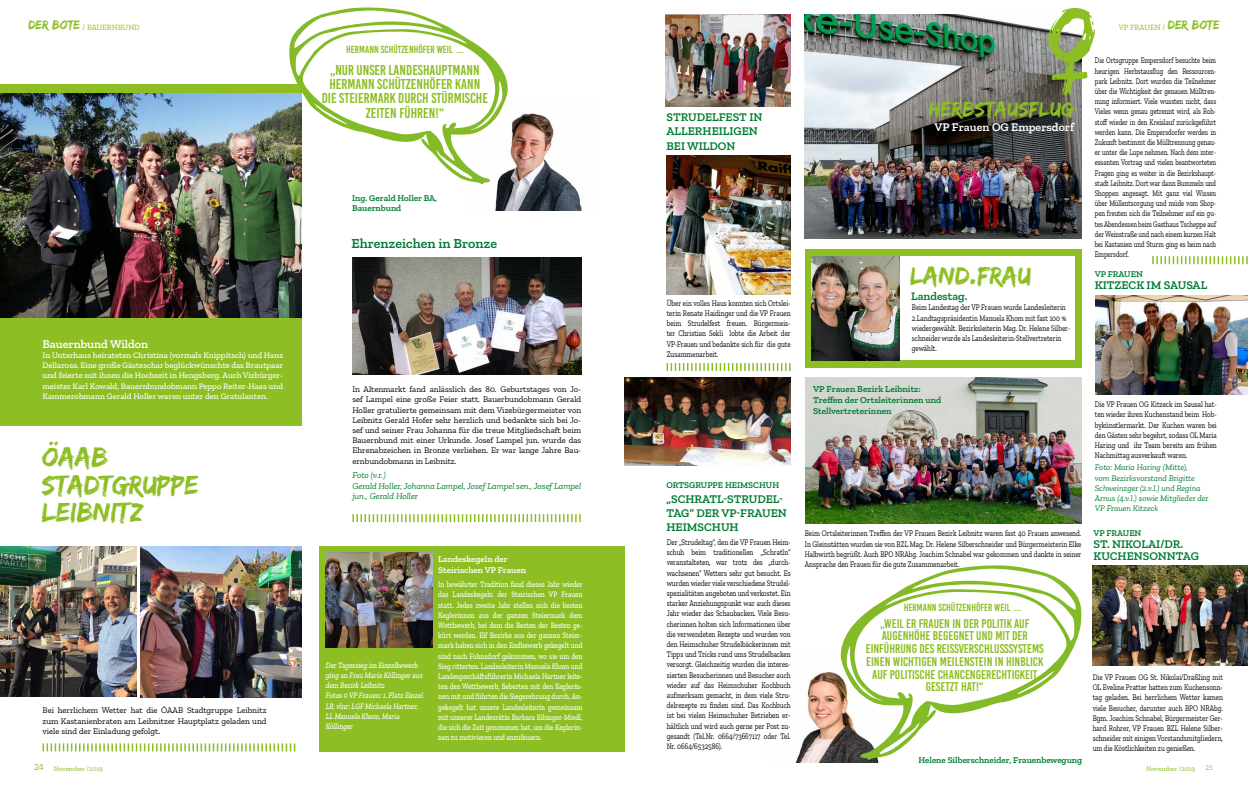
<style>
.page{position:relative;width:1248px;height:794px;background:#fff}
.page>*{position:absolute;margin:0;border:0;box-sizing:border-box;transform-origin:0 0}
.t1{font:27.9px/27.9px "Edo SZ";color:#8dbe23}
.t2{font:25.9px "Edo SZ";color:#8dbe23}
.t3{font:21.5px "Edo SZ";color:#8dbe23}
.t4{font:14.3px/14.3px "Bebas Kai";color:#8dbe23;text-align:center}
.t5{font:600 14px "Zilla Slab";color:#007d32}
.t6{font:13px "Edo SZ";color:#8dbe23}
.t7{font:12.7px/12.7px "Bebas Kai";color:#8dbe23;text-align:center}
.t8{font:600 12px/14.4px "Zilla Slab";color:#007d32}
.t9{font:600 12px "Zilla Slab";color:#fff}
.t10{font:600 11.7px "Zilla Slab";color:#007d32}
.t11{font:10.3px "Bebas Kai";color:#8dbe23}
.t12{font:600 9.2px/10.8px "Zilla Slab";color:#007d32}
.t13{font:600 9px/10px "Zilla Slab";color:#007d32}
.t14{font:italic 9px/10.8px "Zilla Slab";color:#007d32}
.t15{font:600 9px/10.8px "Zilla Slab";color:#fff}
.t16{font:8.5px/10.2px "Zilla Slab";color:#000;text-align:justify;scale:.8 1}
.t17{font:500 8.5px/10.2px "Zilla Slab";color:#fff;text-align:justify;scale:.8 1}
.t18{font:8.5px/10.2px "Zilla Slab";color:#000;text-align:justify;scale:.75 1}
.t19{font:8.5px/10.2px "Zilla Slab";color:#000;text-align:justify}
.t20{font:500 8.5px/10.2px "Zilla Slab";color:#fff;text-align:justify}
.t21{font:italic 8.5px/10.2px "Zilla Slab";color:#007d32}
.t22{font:8px "Zilla Slab";color:#8dbe23}
.t23{font:7px "Zilla Slab";color:#8dbe23}
.s1{font-size:9px}
</style>
<div class="page">
<img style="left:796px;top:672px;width:83px;height:90px">
<img style="left:495px;top:113px;width:87px;height:97px">
<svg style="left:352px;top:514px;width:228px;height:8px"></svg>
<img style="left:353px;top:258px;width:228px;height:117px">
<div style="left:0;top:84px;width:301px;height:342px;background:#8dbe23"></div>
<img style="left:0;top:93px;width:301px;height:224px">
<img style="left:0;top:546px;width:137px;height:150px">
<img style="left:141px;top:546px;width:160px;height:151px">
<img style="left:804px;top:14px;width:277px;height:224px">
<img style="left:666px;top:156px;width:124px;height:138px">
<svg style="left:666px;top:363px;width:124px;height:8px"></svg>
<div style="left:804px;top:249px;width:277px;height:118px;background:#8dbe23"></div>
<div style="left:812px;top:257px;width:262px;height:103px;background:#fff"></div>
<img style="left:811px;top:257px;width:88px;height:103px">
<img style="left:665px;top:15px;width:125px;height:92px">
<img style="left:805px;top:377px;width:276px;height:146px">
<img style="left:624px;top:378px;width:166px;height:88px">
<svg style="left:1152px;top:256px;width:96px;height:8px"></svg>
<img style="left:1095px;top:295px;width:152px;height:100px">
<img style="left:1092px;top:565px;width:155px;height:100px">
<svg style="left:1047px;top:8px;width:47px;height:88px"></svg>
<div style="left:319px;top:546px;width:305px;height:205px;background:#8dbe23"></div>
<img style="left:325px;top:553px;width:107px;height:94px">
<svg style="left:288px;top:7px;width:221px;height:178px"></svg>
<svg style="left:838px;top:565px;width:244px;height:195px"></svg>
<svg style="left:43px;top:743px;width:252px;height:8px"></svg>
<h3 class="t6" style="left:28px;top:17px;width:53px">der bote</h3>
<h3 class="t6" style="left:1167px;top:17px;width:53px">der bote</h3>
<p class="t22" style="left:82px;top:23px;width:59px">/ BAUERNBUND</p>
<p class="t22" style="left:1118px;top:23px;width:48px">VP FRAUEN /</p>
<h3 class="t9" style="left:43px;top:337px;width:107px">Bauernbund Wildon</h3>
<p class="t20" style="left:43px;top:350px;width:242px">In Unterhaus heirateten Christina (vormals Knippitsch) und Hans Dellarosa. Eine große Gästeschar beglückwünschte das Brautpaar und feierte mit ihnen die Hochzeit in Hengsberg. Auch Vizbürger&shy;meister Karl Kowald, Bauernbundobmann Peppo Reiter-Haas und Kammerobmann Gerald Holler waren unter den Gratulanten.</p>
<h1 class="t1" style="left:42px;top:442px;width:158px">ÖAAB<br>Stadtgruppe<br>Leibnitz</h1>
<p class="t19" style="left:43px;top:705px;width:225px">Bei herrlichem Wetter hat die ÖAAB Stadtgruppe Leibnitz zum Kastanienbraten am Leibnitzer Hauptplatz geladen und viele sind der Einladung gefolgt.</p>
<p class="t11" style="left:346px;top:44px;width:119px">HERMANN SCHÜTZENHÖFER WEIL ...</p>
<h3 class="t4" style="left:322px;top:63px;width:168px">„NUR UNSER LANDESHAUPTMANN<br>HERMANN SCHÜTZENHÖFER KANN<br>DIE STEIERMARK DURCH STÜRMISCHE<br>ZEITEN FÜHREN!“</h3>
<p class="t13" style="left:352px;top:193px;width:86px">Ing. Gerald Holler BA,<br>Bauernbund</p>
<h3 class="t5" style="left:351px;top:235px;width:147px">Ehrenzeichen in Bronze</h3>
<p class="t19" style="left:352px;top:384px;width:230px">In Altenmarkt fand anlässlich des 80. Geburtstages von Jo&shy;sef Lampel eine große Feier statt. Bauerbundobmann Gerald Holler gratulierte gemeinsam mit dem Vizebürgermeister von Leibnitz Gerald Hofer sehr herzlich und bedankte sich bei Jo&shy;sef und seiner Frau Johanna für die treue Mitgliedschaft beim Bauernbund mit einer Urkunde. Josef Lampel jun. wurde das Ehrenabzeichen in Bronze verliehen. Er war lange Jahre Bau&shy;ernbundobmann in Leibnitz.</p>
<p class="t14" style="left:352px;top:469px;width:230px">Foto (v.r.)<br>Gerald Holler, Johanna Lampel, Josef Lampel sen., Josef Lampel jun., Gerald Holler</p>
<p class="t17" style="left:325px;top:660px;width:125px;text-align:left">Der Tagessieg im Einzelbewerb ging an Frau Maria Köllinger aus dem Bezirk Leibnitz<br>Fotos © VP Frauen:1.Platz Einzel<br>LB,vlnr:LGF Michaela Hartner,<br>LL Manuela Khom,Maria<br>Köllinger</p>
<p class="t15" style="left:438px;top:554px;width:89px">Landeskegeln der<br>Steirischen VP Frauen</p>
<p class="t17" style="left:438px;top:579px;width:182px">In bewährter Tradition fand dieses Jahr wieder das Landeskegeln der Steirischen VP Frauen statt. Jedes zweite Jahr stellen sich die besten Keglerinnen aus der ganzen Steiermark dem Wettbewerb, bei dem die Besten der Besten ge&shy;kürt werden. Elf Bezirke aus der ganzen Steier&shy;mark haben sich in den Endbewerb gekegelt und sind nach Fohnsdorf gekommen, wo sie um den Sieg ritterten. Landesleiterin Manuela Khom und Landesgeschäftsführerin Michaela Hartner leite&shy;ten den Wettbewerb, fieberten mit den Keglerin&shy;nen mit und führten die Siegerehrung durch. An&shy;gekegelt hat unsere Landesleiterin gemeinsam mit unserer Landesrätin Barbara Eibinger-Miedl, die sich die Zeit genommen hat, um die Keglerin&shy;nen zu motivieren und anzufeuern.</p>
<h3 class="t8" style="left:666px;top:110px;width:97px">STRUDELFEST IN<br>ALLERHEILIGEN<br>BEI WILDON</h3>
<h3 class="t3" style="left:928px;top:97px;width:146px">HERBSTAUSFLUG</h3>
<h3 class="t9" style="left:934px;top:120px;width:141px">VP Frauen OG Empersdorf</h3>
<p class="t16" style="left:666px;top:298px;width:156px">Über ein volles Haus konnten sich Ortslei&shy;terin Renate Haidinger und die VP Frauen beim Strudelfest freuen. Bürgermeis&shy;ter Christian Sekli lobte die Arbeit der VP-Frauen und bedankte sich für die gute Zusammenarbeit.</p>
<h2 class="t2" style="left:910px;top:260px;width:122px">LAND.FRAU</h2>
<h3 class="t10" style="left:911px;top:289px;width:58px">Landestag.</h3>
<p class="t16" style="left:911px;top:302px;width:200px;text-align:left">Beim Landestag der VP Frauen wurde Landesleiterin 2.Landtagspräsidentin Manuela Khom mit fast 100 % wiedergewählt. Bezirksleiterin Mag. Dr. Helene Silber&shy;schneider wurde als Landesleiterin-Stellvertreterin gewählt.</p>
<p class="t12" style="left:813px;top:383px;width:130px">VP Frauen Bezirk Leibnitz:<br>Treffen der Ortsleiterinnen und<br>Stellvertreterinnen</p>
<p class="t13" style="left:666px;top:480px;width:114px">ORTSGRUPPE HEIMSCHUH</p>
<h3 class="t8" style="left:666px;top:491px;width:122px">„SCHRATL-STRUDEL-<br>TAG“ DER VP-FRAUEN<br>HEIMSCHUH</h3>
<p class="t16" style="left:666px;top:537px;width:156px">Der „Strudeltag“, den die VP Frauen Heim&shy;schuh beim traditionellen „Schratln“ veranstalteten, war trotz des „durch&shy;wachsenen“ Wetters sehr gut besucht. Es wurden wieder viele verschiedene Strudel&shy;spezialitäten angeboten und verkostet. Ein starker Anziehungspunkt war auch dieses Jahr wieder das Schaubacken. Viele Besu&shy;cherinnen holten sich Informationen über die verwendeten Rezepte und wurden von den Heimschuher Strudelbäckerinnen mit Tipps und Tricks rund ums Strudelbacken versorgt. Gleichzeitig wurden die interes&shy;sierten Besucherinnen und Besucher auch wieder auf das Heimschuher Kochbuch aufmerksam gemacht, in dem viele Stru&shy;delrezepte zu finden sind. Das Kochbuch ist bei vielen Heimschuher Betrieben er&shy;hältlich und wird auch gerne per Post zu&shy;gesandt (Tel.Nr. 0664/73667117 oder Tel.<br>Nr. 0664/6532586).</p>
<p class="t16" style="left:804px;top:528px;width:347px">Beim Ortsleiterinnen Treffen der VP Frauen Bezirk Leibnitz waren fast 40 Frauen anwesend.<br>In Gleinstätten wurden sie von BZL Mag. Dr. Helene Silberschneider und Bürgermeisterin Elke Halbwirth begrüßt. Auch BPO NRAbg. Joachim Schnabel war gekommen und dankte in seiner Ansprache den Frauen für die gute Zusammenarbeit.</p>
<p class="t11" style="left:903px;top:601px;width:119px">HERMANN SCHÜTZENHÖFER WEIL ...</p>
<h3 class="t7" style="left:865px;top:617px;width:179px">„WEIL ER FRAUEN IN DER POLITIK AUF AUGENHÖHE BEGEGNET UND MIT DER EINFÜHRUNG DES REIßVERSCHLUSSSYSTEMS EINEN WICHTIGEN MEILENSTEIN IN HINBLICK AUF POLITISCHE CHANCENGERECHTIGKEIT GESETZT HAT!“</h3>
<p class="t18" style="left:1094px;top:56px;width:163px">Die Ortsgruppe Empersdorf besuchte beim heurigen Herbstausflug den Ressourcen&shy;park Leibnitz. Dort wurden die Teilnehmer über die Wichtigkeit der genauen Mülltren&shy;nung informiert. Viele wussten nicht, dass Vieles wenn genau getrennt wird, als Roh&shy;stoff wieder in den Kreislauf zurückgeführt werden kann. Die Empersdorfer werden in Zukunft bestimmt die Mülltrennung genau&shy;er unter die Lupe nehmen. Nach dem inter&shy;essanten Vortrag und vielen beantworteten Fragen ging es weiter in die Bezirkshaupt&shy;stadt Leibnitz. Dort war dann Bummeln und Shoppen angesagt. Mit ganz viel Wissen über Müllentsorgung und müde vom Shop&shy;pen freuten sich die Teilnehmer auf ein gu&shy;tes Abendessen beim Gasthaus Tscheppe auf der Weinstraße und nach einem kurzen Halt bei Kastanien und Sturm ging es heim nach Empersdorf.</p>
<p class="t13" style="left:1094px;top:269px;width:49px">VP FRAUEN</p>
<h3 class="t8" style="left:1094px;top:278px;width:114px">KITZECK IM SAUSAL</h3>
<p class="t16" style="left:1094px;top:399px;width:154px">Die VP Frauen OG Kitzeck im Sausal hat&shy;ten wieder ihren Kuchenstand beim Hob&shy;bykünstlermarkt. Der Kuchen waren bei den Gästen sehr begehrt, sodass OL Maria Haring und ihr Team bereits am frühen Nachmittag ausverkauft waren.</p>
<p class="t21" style="left:1094px;top:462px;width:115px">Foto: Maria Haring (Mitte),<br>vom Bezirksvorstand Brigitte<br>Schweinzger (2.v.l.) und Regina<br>Arnus (4.v.l.) sowie Mitglieder der<br>VP Frauen Kitzeck</p>
<p class="t13" style="left:1093px;top:528px;width:49px">VP FRAUEN</p>
<h3 class="t8" style="left:1093px;top:538px;width:107px;line-height:12px">ST. NIKOLAI/DR.<br>KUCHENSONNTAG</h3>
<p class="t16" style="left:1092px;top:672px;width:164px">Die VP Frauen OG St. Nikolai/Draßling mit OL Eveline Pratter hatten zum Kuchensonn&shy;tag geladen. Bei herrlichem Wetter kamen viele Besucher, darunter auch BPO NRAbg.<br>Bgm. Joachim Schnabel, Bürgermeister Ger&shy;hard Rohrer, VP Frauen BZL Helene Silber&shy;schneider mit einigen Vorstandsmitgliedern, um die Köstlichkeiten zu genießen.</p>
<p class="t13" style="left:918px;top:755px;width:165px">Helene Silberschneider, Frauenbewegung</p>
<p class="t23" style="left:34px;top:764px;width:70px"><span class="s1">24</span> November /2019</p>
<p class="t23" style="left:1145px;top:764px;width:51px">November /2019</p>
<p class="t23" style="left:1205px;top:764px;width:9px">25</p>
</div>
